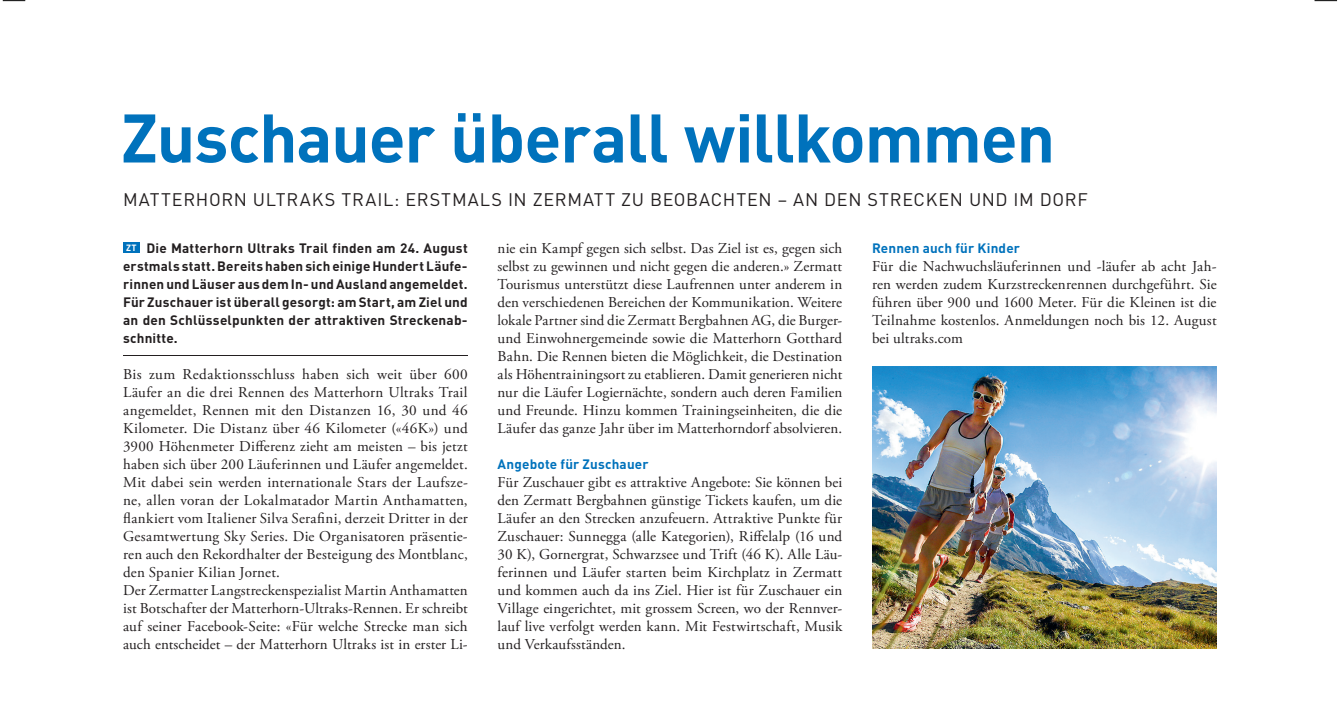
<style>
.page{position:relative;width:1343px;height:703px;background:#fff}
.page>*{position:absolute;margin:0;border:0;box-sizing:border-box;transform-origin:0 0}
.t1{font:700 67.5px "DIN";letter-spacing:-.02em;color:#0072bc}
.t2{font:18px "DIN";letter-spacing:.035em;color:#231f20}
.t3{font:15px/18px "Adobe Garamond Pro";letter-spacing:.01em;color:#231f20;text-align:justify}
.t4{font:700 13.5px/18px "DIN";letter-spacing:.015em;color:#231f20;text-align:justify}
.t5{font:700 13.5px "DIN";letter-spacing:.01em;color:#0072bc}
.s1{font-size:9px;color:#fff}
</style>
<div class="page">
<div style="left:123px;top:243px;width:17px;height:10px;background:#0072bc"></div>
<hr style="left:123px;top:355px;width:344px;height:1px;background:#231f20">
<img style="left:872px;top:367px;width:344px;height:282px">
<svg style="left:2px;top:0;width:24px;height:1px"></svg>
<svg style="left:1314px;top:0;width:24px;height:1px"></svg>
<h1 class="t1" style="left:121px;top:94px;width:935px">Zuschauer überall willkommen</h1>
<p class="t2" style="left:123px;top:188px;width:966px">MATTERHORN ULTRAKS TRAIL: ERSTMALS IN ZERMATT ZU BEOBACHTEN – AN DEN STRECKEN UND IM DORF</p>
<p class="t4" style="left:123px;top:238px;width:346px"><span class="s1">ZT</span> Die Matterhorn Ultraks Trail finden am 24. August erstmals statt. Bereits haben sich einige Hundert Läufe&shy;rinnen und Läuser aus dem In- und Ausland angemeldet.<br>Für Zuschauer ist überall gesorgt: am Start, am Ziel und an den Schlüsselpunkten der attraktiven Streckenab&shy;schnitte.</p>
<p class="t3" style="left:123px;top:365px;width:346px;text-align:left">Bis zum Redaktionsschluss haben sich weit über 600<br>Läufer an die drei Rennen des Matterhorn Ultraks Trail angemeldet, Rennen mit den Distanzen 16, 30 und 46<br>Kilometer. Die Distanz über 46 Kilometer («46K») und 3900 Höhenmeter Differenz zieht am meisten – bis jetzt haben sich über 200 Läuferinnen und Läufer angemeldet.<br>Mit dabei sein werden internationale Stars der Laufsze&shy;ne, allen voran der Lokalmatador Martin Anthamatten, flankiert vom Italiener Silva Serafini, derzeit Dritter in der Gesamtwertung Sky Series. Die Organisatoren präsentie&shy;ren auch den Rekordhalter der Besteigung des Montblanc, den Spanier Kilian Jornet.<br>Der Zermatter Langstreckenspezialist Martin Anthamatten ist Botschafter der Matterhorn-Ultraks-Rennen. Er schreibt auf seiner Facebook-Seite: «Für welche Strecke man sich auch entscheidet – der Matterhorn Ultraks ist in erster Li-</p>
<p class="t3" style="left:497px;top:239px;width:346px">nie ein Kampf gegen sich selbst. Das Ziel ist es, gegen sich selbst zu gewinnen und nicht gegen die anderen.» Zermatt Tourismus unterstützt diese Laufrennen unter anderem in den verschiedenen Bereichen der Kommunikation. Weitere lokale Partner sind die Zermatt Bergbahnen AG, die Burger&shy;und Einwohnergemeinde sowie die Matterhorn Gotthard Bahn. Die Rennen bieten die Möglichkeit, die Destination als Höhentrainingsort zu etablieren. Damit generieren nicht nur die Läufer Logiernächte, sondern auch deren Familien und Freunde. Hinzu kommen Trainingseinheiten, die die Läufer das ganze Jahr über im Matterhorndorf absolvieren.</p>
<p class="t5" style="left:497px;top:455px;width:152px">Angebote für Zuschauer</p>
<p class="t3" style="left:497px;top:473px;width:346px">Für Zuschauer gibt es attraktive Angebote: Sie können bei den Zermatt Bergbahnen günstige Tickets kaufen, um die Läufer an den Strecken anzufeuern. Attraktive Punkte für Zuschauer: Sunnegga (alle Kategorien), Riffelalp (16 und 30 K), Gornergrat, Schwarzsee und Trift (46 K). Alle Läu&shy;ferinnen und Läufer starten beim Kirchplatz in Zermatt und kommen auch da ins Ziel. Hier ist für Zuschauer ein Village eingerichtet, mit grossem Screen, wo der Rennver&shy;lauf live verfolgt werden kann. Mit Festwirtschaft, Musik und Verkaufsständen.</p>
<p class="t5" style="left:871px;top:239px;width:149px">Rennen auch für Kinder</p>
<p class="t3" style="left:871px;top:257px;width:346px">Für die Nachwuchsläuferinnen und -läufer ab acht Jah&shy;ren werden zudem Kurzstreckenrennen durchgeführt. Sie führen über 900 und 1600 Meter. Für die Kleinen ist die Teilnahme kostenlos. Anmeldungen noch bis 12. August bei ultraks.com</p>
</div>
